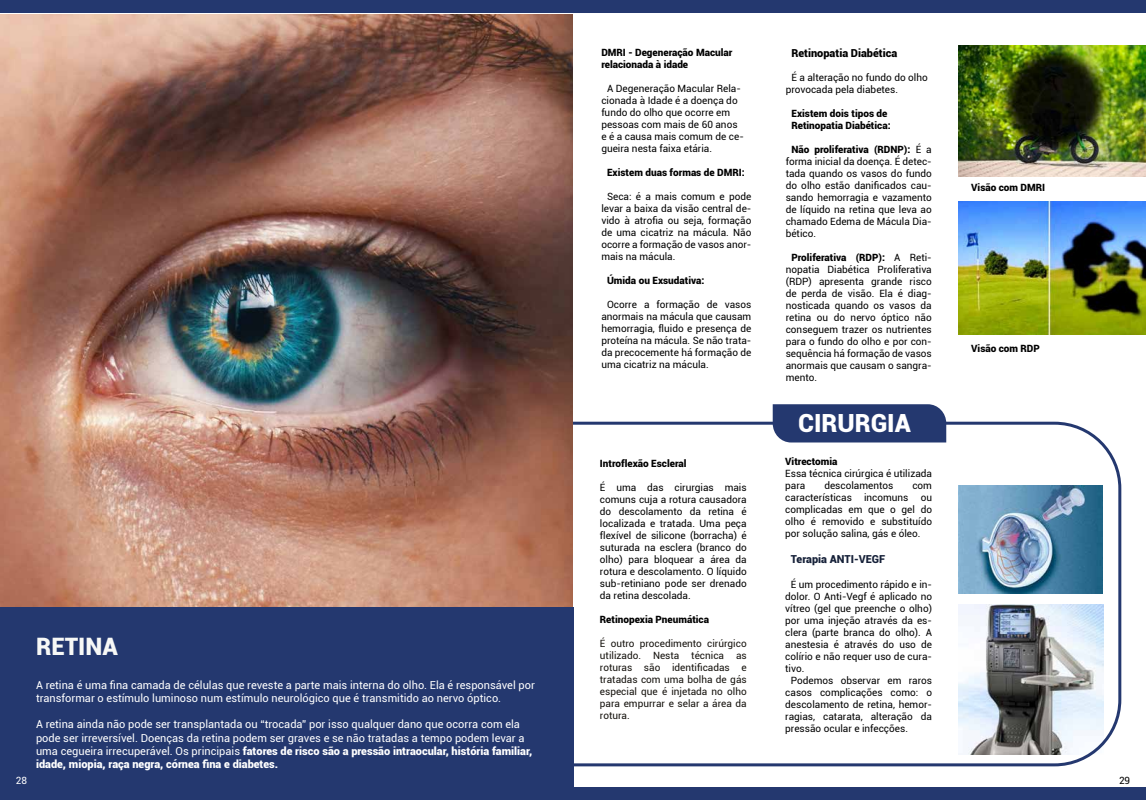
<style>
.page{position:relative;width:1146px;height:800px;background:#fff}
.page>*{position:absolute;margin:0;border:0;box-sizing:border-box;transform-origin:0 0}
.t1{font:900 25px "Roboto";color:#fff}
.t2{font:900 24px "Roboto";color:#f7f8f6}
.t3{font:11px/13.2px "Roboto";color:#fff}
.t4{font:900 11px "Roboto";color:#000}
.t5{font:900 11px "Roboto";color:#162139}
.t6{font:10px/12px "Roboto";color:#000;text-align:justify}
.t7{font:900 10px/12px "Roboto";color:#000}
.t8{font:10px/12px "Roboto";color:#15120d;text-align:justify}
.t9{font:10px "Roboto";color:#fff}
.s1{font-weight:900}
</style>
<div class="page">
<div style="left:0;top:0;width:1145px;height:13px;background:#24386f"></div>
<div style="left:0;top:787px;width:1145px;height:12px;background:#24386f"></div>
<img style="left:958px;top:604px;width:145px;height:150px">
<img style="left:0;top:14px;width:573px;height:592px">
<div style="left:0;top:606px;width:573px;height:182px;background:#24386f"></div>
<div style="left:772px;top:404px;width:174px;height:38px;background:#24386f"></div>
<img style="left:958px;top:45px;width:187px;height:132px">
<img style="left:958px;top:201px;width:187px;height:133px">
<img style="left:958px;top:485px;width:144px;height:108px">
<h2 class="t2" style="left:36px;top:629px;width:83px">RETINA</h2>
<p class="t3" style="left:36px;top:677px;width:500px">A retina é uma fina camada de células que reveste a parte mais interna do olho. Ela é responsável por transformar o estímulo luminoso num estímulo neurológico que é transmitido ao nervo óptico.</p>
<p class="t3" style="left:36px;top:717px;width:497px">A retina ainda não pode ser transplantada ou “trocada” por isso qualquer dano que ocorra com ela pode ser irreversível. Doenças da retina podem ser graves e se não tratadas a tempo podem levar a uma cegueira irrecuperável. Os principais <span class="s1">fatores de risco são a pressão intraocular, história familiar, idade, miopia, raça negra, córnea fina e diabetes.</span></p>
<p class="t7" style="left:601px;top:46px;width:132px">DMRI - Degeneração Macular relacionada à idade</p>
<p class="t6" style="left:601px;top:82px;width:144px;text-align:left;text-indent:6px">A Degeneração Macular Rela&shy;cionada à Idade é a doença do fundo do olho que ocorre em pessoas com mais de 60 anos e é a causa mais comum de ce&shy;gueira nesta faixa etária.</p>
<p class="t7" style="left:607px;top:166px;width:139px">Existem duas formas de DMRI:</p>
<p class="t6" style="left:601px;top:190px;width:151px;text-indent:6px">Seca: é a mais comum e pode levar a baixa da visão central de&shy;vido à atrofia ou seja, formação de uma cicatriz na mácula. Não ocorre a formação de vasos anor&shy;mais na mácula.</p>
<p class="t7" style="left:607px;top:274px;width:99px">Úmida ou Exsudativa:</p>
<p class="t6" style="left:601px;top:298px;width:151px;text-indent:6px">Ocorre a formação de vasos anormais na mácula que causam hemorragia, fluido e presença de proteína na mácula. Se não trata&shy;da precocemente há formação de uma cicatriz na mácula.</p>
<p class="t7" style="left:600px;top:457px;width:88px">Introflexão Escleral</p>
<p class="t6" style="left:600px;top:481px;width:148px">É uma das cirurgias mais comuns cuja a rotura causadora do descolamento da retina é localizada e tratada. Uma peça flexível de silicone (borracha) é suturada na esclera (branco do olho) para bloquear a área da rotura e descolamento. O líquido sub-retiniano pode ser drenado da retina descolada.</p>
<p class="t7" style="left:600px;top:613px;width:111px">Retinopexia Pneumática</p>
<p class="t8" style="left:600px;top:637px;width:148px">É outro procedimento cirúrgico utilizado. Nesta técnica as roturas são identificadas e tratadas com uma bolha de gás especial que é injetada no olho para empurrar e selar a área da rotura.</p>
<p class="t4" style="left:791px;top:45px;width:107px">Retinopatia Diabética</p>
<p class="t6" style="left:785px;top:71px;width:143px;text-indent:6px">É a alteração no fundo do olho provocada pela diabetes.</p>
<p class="t7" style="left:791px;top:107px;width:101px">Existem dois tipos de<br>Retinopatia Diabética:</p>
<p class="t6" style="left:785px;top:143px;width:147px;text-indent:6px"><span class="s1">Não proliferativa (RDNP):</span> É a forma inicial da doença. É detec&shy;tada quando os vasos do fundo do olho estão danificados cau&shy;sando hemorragia e vazamento de líquido na retina que leva ao chamado Edema de Mácula Dia&shy;bético.</p>
<p class="t6" style="left:785px;top:251px;width:147px;text-indent:6px"><span class="s1">Proliferativa (RDP):</span> A Reti&shy;nopatia Diabética Proliferativa (RDP) apresenta grande risco de perda de visão. Ela é diag&shy;nosticada quando os vasos da retina ou do nervo óptico não conseguem trazer os nutrientes para o fundo do olho e por con&shy;sequência há formação de vasos anormais que causam o sangra&shy;mento.</p>
<h1 class="t1" style="left:798px;top:405px;width:114px">CIRURGIA</h1>
<p class="t7" style="left:785px;top:455px;width:54px">Vitrectomia</p>
<p class="t6" style="left:785px;top:467px;width:148px">Essa técnica cirúrgica é utilizada para</p>
<p class="t6" style="left:824px;top:479px;width:70px">descolamentos</p>
<p class="t6" style="left:785px;top:479px;width:148px;text-indent:127px">com características incomuns ou complicadas em que o gel do olho é removido e substituído por solução salina, gás e óleo.</p>
<p class="t5" style="left:790px;top:550px;width:96px">Terapia ANTI-VEGF</p>
<p class="t6" style="left:790px;top:577px;width:143px">É um procedimento rápido e in-</p>
<p class="t6" style="left:785px;top:589px;width:148px">dolor. O Anti-Vegf é aplicado no</p>
<p class="t6" style="left:785px;top:601px;width:148px">vítreo (gel que preenche o olho)</p>
<p class="t6" style="left:785px;top:613px;width:148px">por uma injeção através da es-</p>
<p class="t6" style="left:785px;top:625px;width:148px">clera (parte branca do olho). A</p>
<p class="t6" style="left:785px;top:637px;width:148px">anestesia é através do uso de</p>
<p class="t6" style="left:785px;top:649px;width:148px">colírio e não requer uso de cura-</p>
<p class="t6" style="left:785px;top:661px;width:21px">tivo.</p>
<p class="t6" style="left:790px;top:673px;width:143px">Podemos observar em raros</p>
<p class="t6" style="left:785px;top:685px;width:148px">casos complicações como: o</p>
<p class="t6" style="left:785px;top:697px;width:148px">descolamento de retina, hemor-</p>
<p class="t6" style="left:785px;top:709px;width:148px">ragias, catarata, alteração da</p>
<p class="t6" style="left:785px;top:721px;width:124px">pressão ocular e infecções.</p>
<p class="t7" style="left:971px;top:181px;width:75px">Visão com DMRI</p>
<p class="t7" style="left:971px;top:342px;width:70px">Visão com RDP</p>
<p class="t9" style="left:16px;top:773px;width:13px">28</p>
<p class="t6" style="left:1118px;top:773px;width:13px">29</p>
</div>
